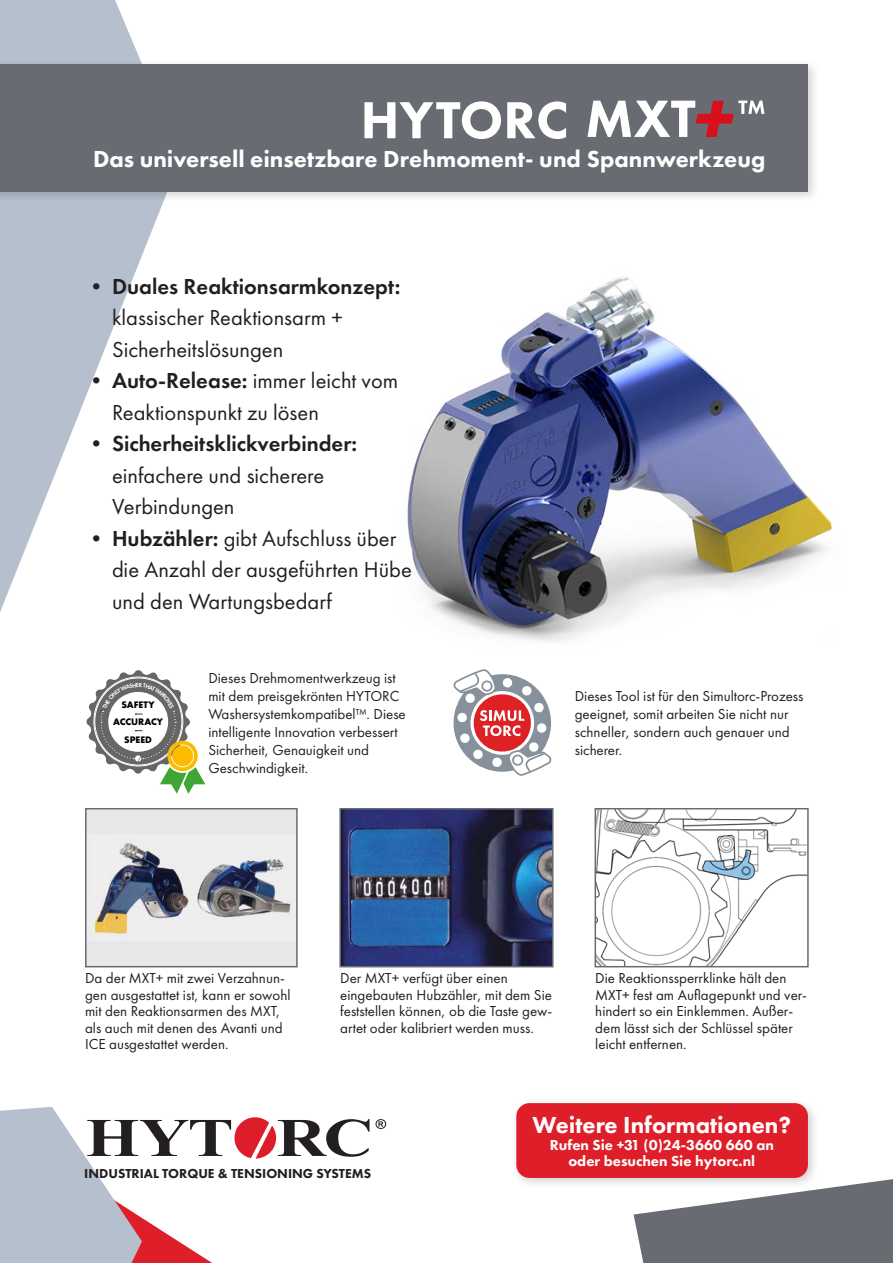
<style>
.page{position:relative;width:893px;height:1263px;background:#fff}
.page>*{position:absolute;margin:0;border:0;box-sizing:border-box;transform-origin:0 0}
.t1{font:800 54px "Futura PT";color:#fff}
.t2{font:800 24px "Futura PT";color:#fff}
.t3{font:22.5px/31.5px "Futura PT";color:#231f20}
.t4{font:600 22.5px "Futura PT";color:#231f20}
.t5{font:15px/16.5px "Futura PT";color:#231f20}
.t6{font:800 15px/16.5px "Futura PT";color:#fff;text-align:center}
.t7{font:800 13.5px "Futura PT";color:#231f20}
.t8{font:700 9.75px/17.5px "Futura T";color:#000;text-align:center}
.s1{font-weight:600}
</style>
<div class="page">
<svg style="left:634px;top:1179px;width:259px;height:84px;background:#7f8187"></svg>
<svg style="left:0;top:0;width:163px;height:612px;fill:#b5bfcd"></svg>
<svg style="left:0;top:1107px;width:369px;height:156px"></svg>
<svg style="left:375px;top:1119px;width:11px;height:10px"></svg>
<img style="left:598px;top:811px;width:208px;height:153px">
<div style="left:595px;top:808px;width:214px;height:159px;border:2px solid #696b73"></div>
<div style="left:86px;top:809px;width:211px;height:158px;background:#e6e7e9"></div>
<img style="left:88px;top:841px;width:205px;height:98px">
<div style="left:85px;top:808px;width:213px;height:159px;border:2px solid #696b73"></div>
<svg style="left:453px;top:669px;width:99px;height:107px"></svg>
<img style="left:407px;top:276px;width:425px;height:366px">
<img style="left:342px;top:811px;width:209px;height:153px">
<div style="left:339px;top:808px;width:215px;height:159px;border:2px solid #696b73"></div>
<div style="left:511px;top:1098px;width:309px;height:91px;background:#231f20;opacity:.2"></div>
<div style="left:516px;top:1103px;width:292px;height:75px;background:#de1f29;border-radius:13px"></div>
<div style="left:0;top:58px;width:820px;height:145px;background:#231f20;opacity:.2"></div>
<div style="left:0;top:64px;width:808px;height:127px;background:#696b73"></div>
<svg style="left:587px;top:100px;width:177px;height:37px"></svg>
<svg style="left:86px;top:670px;width:119px;height:124px"></svg>
<h1 class="t1" style="left:360px;top:86px;width:210px">HYTORC</h1>
<h2 class="t2" style="left:93px;top:144px;width:674px">Das universell einsetzbare Drehmoment- und Spannwerkzeug</h2>
<h3 class="t4" style="left:85px;top:272px;width:317px">• Duales Reaktionsarmkonzept:</h3>
<h3 class="t3" style="left:112px;top:302px;width:232px">klassischer Reaktionsarm +<br>Sicherheitslösungen</h3>
<h3 class="t3" style="left:112px;top:365px;width:288px;text-indent:-27px"><span class="s1">• Auto-Release:</span> immer leicht vom<br>Reaktionspunkt zu lösen</h3>
<h3 class="t4" style="left:85px;top:430px;width:274px">• Sicherheitsklickverbinder:</h3>
<h3 class="t3" style="left:112px;top:460px;width:214px">einfachere und sicherere<br>Verbindungen</h3>
<h3 class="t3" style="left:112px;top:523px;width:301px;text-indent:-27px"><span class="s1">• Hubzähler:</span> gibt Aufschluss über die Anzahl der ausgeführten Hübe und den Wartungsbedarf</h3>
<p class="t8" style="left:121px;top:695px;width:35px">SAFETY</p>
<p class="t8" style="left:113px;top:713px;width:51px">ACCURACY<br>SPEED</p>
<p class="t5" style="left:208px;top:669px;width:199px;line-height:18px">Dieses Drehmomentwerkzeug ist mit dem preisgekrönten HYTORC<br>Washersystemkompatibel™. Diese intelligente Innovation verbessert<br>Sicherheit, Genauigkeit und<br>Geschwindigkeit.</p>
<p class="t5" style="left:575px;top:687px;width:230px;line-height:18px">Dieses Tool ist für den Simultorc-Prozess geeignet, somit arbeiten Sie nicht nur schneller, sondern auch genauer und sicherer.</p>
<p class="t5" style="left:85px;top:970px;width:207px">Da der MXT+ mit zwei Verzahnun&shy;gen ausgestattet ist, kann er sowohl mit den Reaktionsarmen des MXT, als auch mit denen des Avanti und<br>ICE ausgestattet werden.</p>
<p class="t5" style="left:340px;top:970px;width:214px">Der MXT+ verfügt über einen eingebauten Hubzähler, mit dem Sie feststellen können, ob die Taste gew&shy;artet oder kalibriert werden muss.</p>
<p class="t5" style="left:595px;top:970px;width:213px">Die Reaktionssperrklinke hält den<br>MXT+ fest am Auflagepunkt und ver&shy;hindert so ein Einklemmen. Außer&shy;dem lässt sich der Schlüssel später leicht entfernen.</p>
<p class="t7" style="left:84px;top:1165px;width:288px">INDUSTRIAL TORQUE &amp; TENSIONING SYSTEMS</p>
<h2 class="t2" style="left:533px;top:1110px;width:260px">Weitere Informationen?</h2>
<p class="t6" style="left:550px;top:1136px;width:225px">Rufen Sie +31 (0)24-3660 660 an oder besuchen Sie hytorc.nl</p>
</div>
